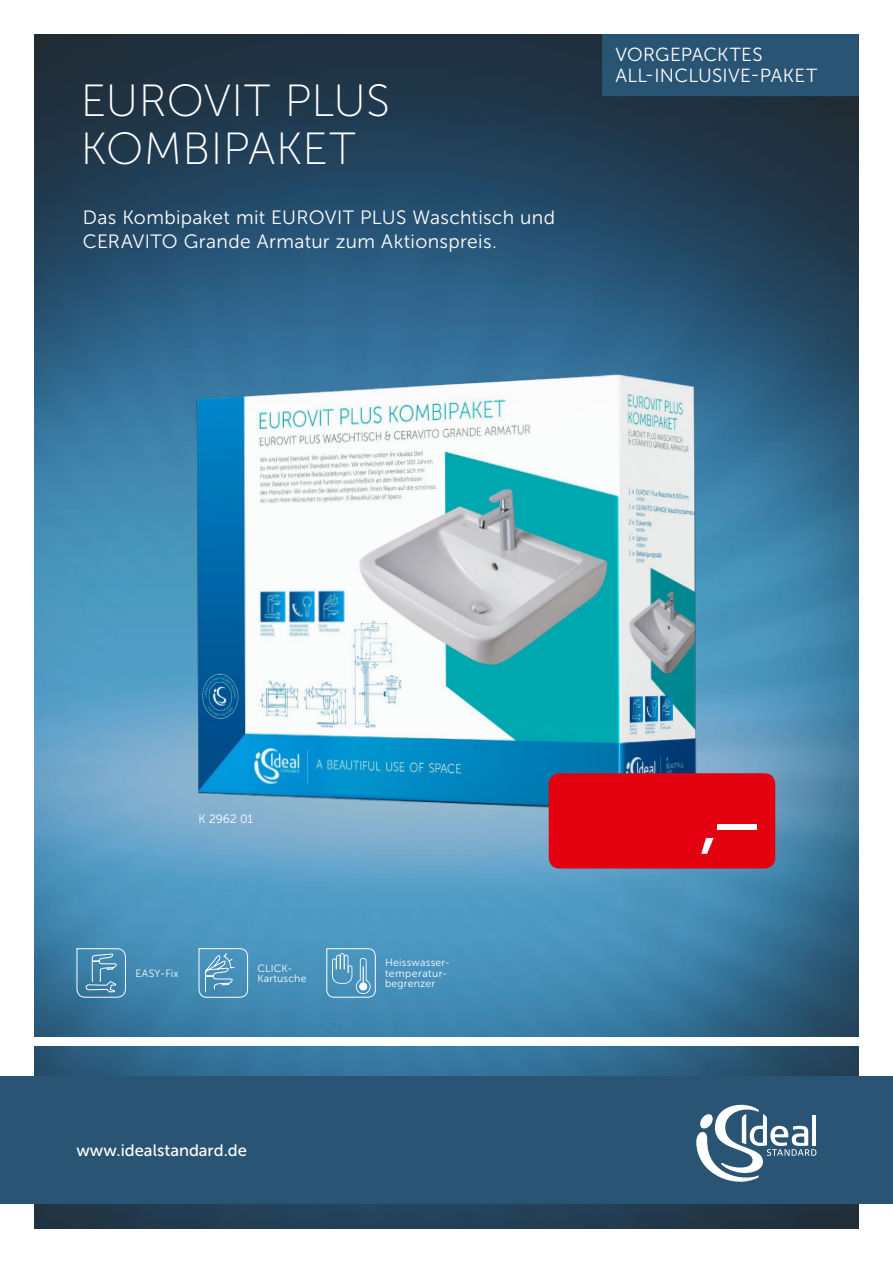
<style>
.page{position:relative;width:893px;height:1263px;background:#fff}
.page>*{position:absolute;margin:0;border:0;box-sizing:border-box;transform-origin:0 0}
.t1{font:45px/47.5px "Museo Sans 100";letter-spacing:.005em;color:#fff}
.t2{font:19.2px/23.1px "Museo Sans 300";letter-spacing:.015em;color:#fff}
.t3{font:18.9px/21px "Museo Sans 300";letter-spacing:.015em;color:#fff}
.t4{font:16.5px "Museo Sans 500";color:#fff}
.t5{font:12px "Museo Sans 300";color:#fff}
.t6{font:10.5px/10.5px "Museo Sans 300";letter-spacing:.02em;color:#fff}
</style>
<div class="page">
<img style="left:34px;top:34px;width:825px;height:1195px">
<img style="left:142px;top:334px;width:617px;height:650px">
<div style="left:602px;top:34px;width:257px;height:62px;background:#2a5474"></div>
<div style="left:0;top:1037px;width:893px;height:9px;background:#fff"></div>
<div style="left:0;top:1076px;width:893px;height:127px;background:#2a5474"></div>
<svg style="left:696px;top:1105px;width:120px;height:77px"></svg>
<div style="left:549px;top:773px;width:226px;height:95px;background:#e3000f;border-radius:11px"></div>
<svg style="left:701px;top:838px;width:13px;height:16px"></svg>
<div style="left:717px;top:824px;width:39px;height:6px;background:#fff"></div>
<svg style="left:76px;top:948px;width:50px;height:50px;background:#5993b5"></svg>
<svg style="left:198px;top:948px;width:50px;height:50px;background:#62a0c3"></svg>
<svg style="left:326px;top:948px;width:50px;height:50px;background:#68a6c8"></svg>
<h1 class="t1" style="left:81px;top:78px;width:311px">EUROVIT PLUS<br>KOMBIPAKET</h1>
<p class="t2" style="left:83px;top:206px;width:474px">Das Kombipaket mit EUROVIT PLUS Waschtisch und<br>CERAVITO Grande Armatur zum Aktionspreis.</p>
<p class="t3" style="left:615px;top:44px;width:203px">VORGEPACKTES<br>ALL-INCLUSIVE-PAKET</p>
<p class="t5" style="left:199px;top:812px;width:56px">K 2962 01</p>
<p class="t6" style="left:135px;top:968px;width:45px">EASY-Fix</p>
<p class="t6" style="left:257px;top:963px;width:51px">CLICK-<br>Kartusche</p>
<p class="t6" style="left:385px;top:958px;width:66px">Heisswasser&shy;temperatur&shy;begrenzer</p>
<p class="t4" style="left:77px;top:1141px;width:172px">www.idealstandard.de</p>
</div>
